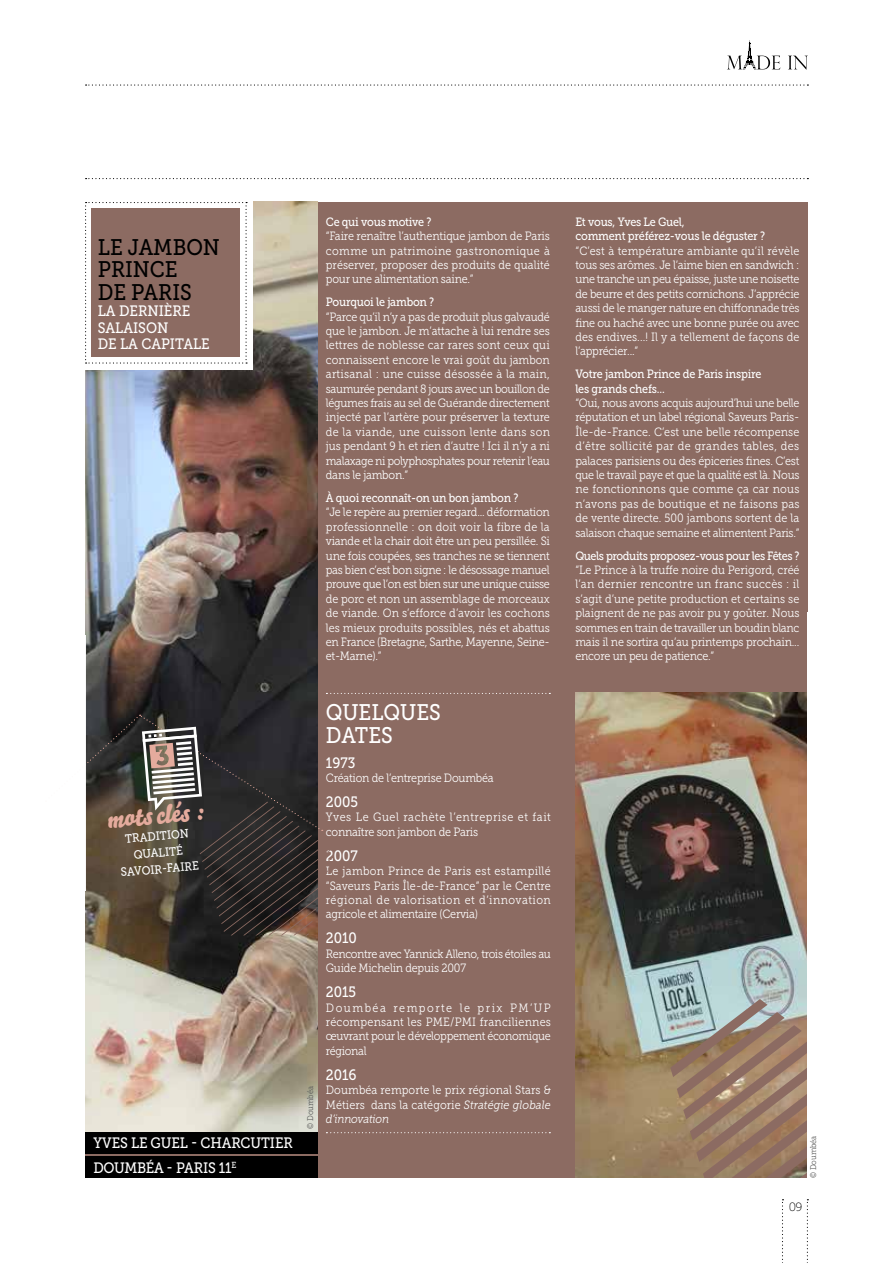
<style>
.page{position:relative;width:893px;height:1263px;background:#fff}
.page>*{position:absolute;margin:0;border:0;box-sizing:border-box;transform-origin:0 0}
.t1{font:25.5px "Bello Script";color:#e4ab9d}
.t2{font:22.5px/22.5px "Museo Slab 500";color:#000;scale:.9 1}
.t3{font:22.5px/22.5px "Museo Slab 500";color:#fff;scale:.9 1}
.t4{font:15px/16.5px "Museo Slab 500";color:#fff;scale:.9 1}
.t5{font:12px/14.4px "Museo Slab 300";letter-spacing:-.02em;color:#fff;text-align:justify;scale:.9 1}
.t6{font:12px/14.4px "Museo Slab 500";letter-spacing:-.02em;color:#fff;scale:.9 1}
.t7{font:12px/14.4px "Museo Slab 300";letter-spacing:.045em;color:#fff;scale:.9 1}
.t8{font:12px "Museo Slab 500";letter-spacing:-.04em;color:#fff;scale:.9 1}
.t9{font:12px "Museo Slab 100";color:#000}
.t10{font:8.25px "Museo Slab 300";letter-spacing:-.01em;color:#575756;scale:.9 1}
.s1{font-style:italic}
</style>
<div class="page">
<div style="left:85px;top:202px;width:723px;height:976px;background:#8c6b62"></div>
<img style="left:85px;top:202px;width:232px;height:930px">
<svg style="left:782px;top:1199px;width:1px;height:64px"></svg>
<svg style="left:807px;top:1199px;width:1px;height:64px"></svg>
<svg style="left:788px;top:56px;width:19px;height:14px"></svg>
<svg style="left:727px;top:40px;width:53px;height:29px"></svg>
<svg style="left:86px;top:84px;width:722px;height:2px"></svg>
<svg style="left:86px;top:178px;width:722px;height:1px"></svg>
<div style="left:83px;top:200px;width:170px;height:170px;background:#fff"></div>
<svg style="left:85px;top:202px;width:162px;height:162px;background:#997d76"></svg>
<div style="left:85px;top:1132px;width:232px;height:21px;background:#000"></div>
<div style="left:85px;top:1157px;width:232px;height:21px;background:#000"></div>
<img style="left:575px;top:693px;width:233px;height:485px">
<svg style="left:670px;top:999px;width:138px;height:179px"></svg>
<svg style="left:326px;top:693px;width:224px;height:1px"></svg>
<svg style="left:326px;top:1132px;width:224px;height:1px"></svg>
<svg style="left:85px;top:715px;width:239px;height:220px;background:#443e38"></svg>
<h2 class="t2" style="left:98px;top:236px;width:137px">LE JAMBON<br>PRINCE<br>DE PARIS</h2>
<p class="t4" style="left:98px;top:303px;width:126px">LA DERNIÈRE<br>SALAISON<br>DE LA CAPITALE</p>
<p class="t6" style="left:326px;top:214px;width:119px">Ce qui vous motive ?</p>
<p class="t5" style="left:326px;top:229px;width:250px">“Faire renaître l’authentique jambon de Paris comme un patrimoine gastronomique à préserver, proposer des produits de qualité pour une alimentation saine.”</p>
<p class="t6" style="left:326px;top:295px;width:122px">Pourquoi le jambon ?</p>
<p class="t5" style="left:326px;top:309px;width:251px">“Parce qu’il n’y a pas de produit plus galvaudé que le jambon. Je m’attache à lui rendre ses lettres de noblesse car rares sont ceux qui connaissent encore le vrai goût du jambon artisanal : une cuisse désossée à la main, saumurée pendant 8 jours avec un bouillon de légumes frais au sel de Guérande directement injecté par l’artère pour préserver la texture de la viande, une cuisson lente dans son jus pendant 9 h et rien d’autre ! Ici il n’y a ni malaxage ni polyphosphates pour retenir l’eau dans le jambon.”</p>
<p class="t6" style="left:326px;top:491px;width:216px">À quoi reconnaît-on un bon jambon ?</p>
<p class="t5" style="left:326px;top:505px;width:250px">“Je le repère au premier regard... déformation professionnelle : on doit voir la fibre de la viande et la chair doit être un peu persillée. Si une fois coupées, ses tranches ne se tiennent pas bien c’est bon signe : le désossage manuel prouve que l’on est bien sur une unique cuisse de porc et non un assemblage de morceaux de viande. On s’efforce d’avoir les cochons les mieux produits possibles, nés et abattus en France (Bretagne, Sarthe, Mayenne, Seine&shy;et-Marne).”</p>
<h1 class="t1" style="left:106px;top:800px;width:100px;rotate:-5deg">mots clés :</h1>
<p class="t6" style="left:117px;top:831px;width:88px;line-height:16.5px;text-align:center;rotate:-5deg">TRADITION<br>QUALITÉ<br>SAVOIR-FAIRE</p>
<p class="t4" style="left:94px;top:1131px;width:223px;line-height:24.6px">YVES LE GUEL - CHARCUTIER<br>DOUMBÉA - PARIS 11<sup>E</sup></p>
<p class="t10" style="left:306px;top:1129px;width:49px;rotate:-90deg">© Doumbéa</p>
<h2 class="t3" style="left:326px;top:701px;width:129px">QUELQUES<br>DATES</h2>
<p class="t4" style="left:326px;top:754px;width:34px">1973</p>
<p class="t5" style="left:326px;top:771px;width:188px">Création de l’entreprise Doumbéa</p>
<p class="t4" style="left:326px;top:794px;width:37px">2005</p>
<p class="t7" style="left:326px;top:810px;width:251px">Yves Le Guel rachète l’entreprise et fait connaître son jambon de Paris</p>
<p class="t4" style="left:326px;top:847px;width:37px">2007</p>
<p class="t5" style="left:326px;top:864px;width:252px">Le jambon Prince de Paris est estampillé “Saveurs Paris Île-de-France” par le Centre régional de valorisation et d’innovation agricole et alimentaire (Cervia)</p>
<p class="t4" style="left:326px;top:930px;width:36px">2010</p>
<p class="t5" style="left:326px;top:946px;width:252px">Rencontre avec Yannick Alleno, trois étoiles au<br>Guide Michelin depuis 2007</p>
<p class="t4" style="left:326px;top:984px;width:35px">2015</p>
<p class="t5" style="left:326px;top:1000px;width:252px">Doumbéa remporte le prix PM’UP récompensant les PME/PMI franciliennes œuvrant pour le développement économique régional</p>
<p class="t4" style="left:326px;top:1066px;width:36px">2016</p>
<p class="t5" style="left:326px;top:1083px;width:251px">Doumbéa remporte le prix régional Stars &amp; Métiers dans la catégorie <span class="s1">Stratégie globale d’innovation</span></p>
<p class="t6" style="left:575px;top:214px;width:212px">Et vous, Yves Le Guel,<br>comment préférez-vous le déguster ?</p>
<p class="t5" style="left:575px;top:243px;width:250px">“C’est à température ambiante qu’il révèle tous ses arômes. Je l’aime bien en sandwich : une tranche un peu épaisse, juste une noisette de beurre et des petits cornichons. J’apprécie aussi de le manger nature en chiffonnade très fine ou haché avec une bonne purée ou avec des endives...! Il y a tellement de façons de l’apprécier...”</p>
<p class="t6" style="left:575px;top:367px;width:208px">Votre jambon Prince de Paris inspire les grands chefs...</p>
<p class="t5" style="left:575px;top:396px;width:251px">“Oui, nous avons acquis aujourd’hui une belle réputation et un label régional Saveurs Paris-Île-de-France. C’est une belle récompense d’être sollicité par de grandes tables, des palaces parisiens ou des épiceries fines. C’est que le travail paye et que la qualité est là. Nous ne fonctionnons que comme ça car nous n’avons pas de boutique et ne faisons pas de vente directe. 500 jambons sortent de la salaison chaque semaine et alimentent Paris.”</p>
<p class="t8" style="left:575px;top:549px;width:250px">Quels produits proposez-vous pour les Fêtes ?</p>
<p class="t5" style="left:575px;top:563px;width:251px">“Le Prince à la truffe noire du Perigord, créé l’an dernier rencontre un franc succès : il s’agit d’une petite production et certains se plaignent de ne pas avoir pu y goûter. Nous sommes en train de travailler un boudin blanc mais il ne sortira qu’au printemps prochain... encore un peu de patience.”</p>
<p class="t10" style="left:809px;top:1178px;width:49px;rotate:-90deg">© Doumbéa</p>
<p class="t9" style="left:789px;top:1201px;width:15px">09</p>
</div>
